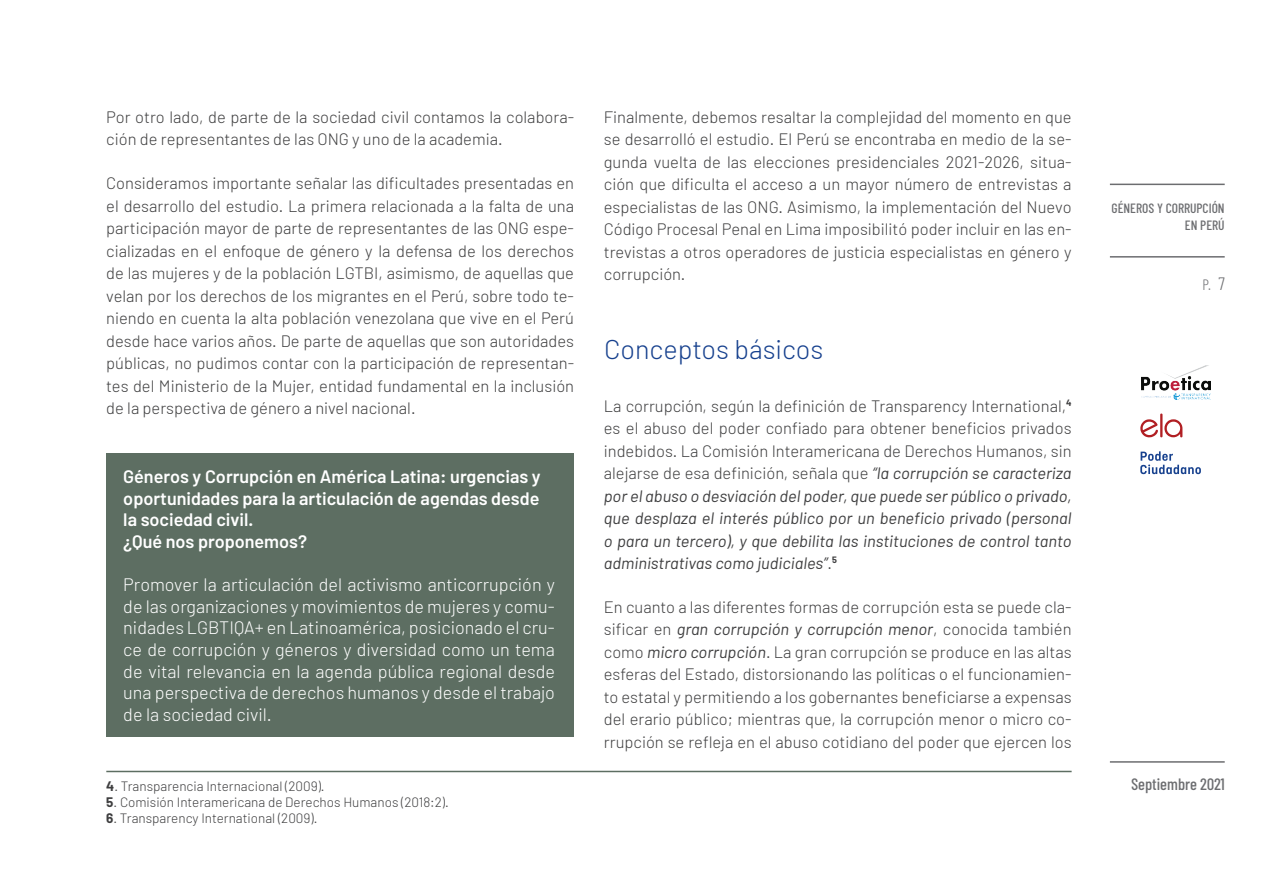
<style>
.page{position:relative;width:1263px;height:893px;background:#fff}
.page>*{position:absolute;margin:0;border:0;box-sizing:border-box;transform-origin:0 0}
.t1{font:300 27px "Barlow";color:#17418e}
.t2{font:300 18px/21.6px "Barlow";color:#fff;text-align:justify}
.t3{font:600 18px/21.6px "Barlow";color:#fff}
.t4{font:300 16.5px/22.5px "Barlow";color:#3e3e3f;text-align:justify}
.t5{font:italic 16.5px/22.5px "Barlow";color:#3e3e3f;text-align:justify}
.t6{font:500 16.5px "Barlow Condensed";color:#6c6d70}
.t7{font:300 15px "Barlow Condensed";color:#6c6d70}
.t8{font:300 13.5px "Barlow";color:#3e3e3f}
.t9{font:500 13.5px/16.2px "Barlow Condensed";color:#6c6d70;text-align:right}
.s1{font-weight:700}
.s2{font-weight:300;font-style:normal}
.s3{font-weight:400;font-style:italic}
.s4{font-size:18px}
</style>
<div class="page">
<hr style="left:1110px;top:184px;width:115px;height:1px;background:#6c6d70">
<hr style="left:1110px;top:256px;width:115px;height:2px;background:#6c6d70">
<hr style="left:1110px;top:761px;width:115px;height:2px;background:#6c6d70">
<svg style="left:1140px;top:451px;width:61px;height:23px"></svg>
<svg style="left:1140px;top:414px;width:42px;height:23px"></svg>
<img style="left:1141px;top:365px;width:69px;height:34px">
<div style="left:106px;top:453px;width:468px;height:284px;background:#5d6e62"></div>
<hr style="left:106px;top:771px;width:965px;height:1px;background:#5d6e62">
<p class="t4" style="left:106px;top:105px;width:469px">Por otro lado, de parte de la sociedad civil contamos la colabora&shy;ción de representantes de las ONG y uno de la academia.</p>
<p class="t4" style="left:106px;top:171px;width:469px">Consideramos importante señalar las dificultades presentadas en el desarrollo del estudio. La primera relacionada a la falta de una participación mayor de parte de representantes de las ONG espe&shy;cializadas en el enfoque de género y la defensa de los derechos de las mujeres y de la población LGTBI, asimismo, de aquellas que velan por los derechos de los migrantes en el Perú, sobre todo te&shy;niendo en cuenta la alta población venezolana que vive en el Perú desde hace varios años. De parte de aquellas que son autoridades públicas, no pudimos contar con la participación de representan&shy;tes del Ministerio de la Mujer, entidad fundamental en la inclusión de la perspectiva de género a nivel nacional.</p>
<p class="t3" style="left:123px;top:466px;width:419px">Géneros y Corrupción en América Latina: urgencias y oportunidades para la articulación de agendas desde la sociedad civil.<br>¿Qué nos proponemos?</p>
<p class="t2" style="left:123px;top:573px;width:433px">Promover la articulación del activismo anticorrupción y de las organizaciones y movimientos de mujeres y comu&shy;nidades LGBTIQA+ en Latinoamérica, posicionado el cru&shy;ce de corrupción y géneros y diversidad como un tema de vital relevancia en la agenda pública regional desde una perspectiva de derechos humanos y desde el trabajo de la sociedad civil.</p>
<p class="t8" style="left:106px;top:778px;width:220px"><span class="s1">4</span>. Transparencia Internacional (2009).</p>
<p class="t8" style="left:106px;top:794px;width:344px"><span class="s1">5</span>. Comisión Interamericana de Derechos Humanos (2018:2).</p>
<p class="t8" style="left:106px;top:810px;width:213px"><span class="s1">6</span>. Transparency International (2009).</p>
<p class="t4" style="left:604px;top:105px;width:469px">Finalmente, debemos resaltar la complejidad del momento en que se desarrolló el estudio. El Perú se encontraba en medio de la se&shy;gunda vuelta de las elecciones presidenciales 2021-2026, situa&shy;ción que dificulta el acceso a un mayor número de entrevistas a especialistas de las ONG. Asimismo, la implementación del Nuevo Código Procesal Penal en Lima imposibilitó poder incluir en las en&shy;trevistas a otros operadores de justicia especialistas en género y corrupción.</p>
<h1 class="t1" style="left:604px;top:332px;width:221px">Conceptos básicos</h1>
<p class="t5" style="left:604px;top:394px;width:469px"><span class="s2">La corrupción, según la definición de Transparency International,</span><sup>4 </sup><span class="s2">es el abuso del poder confiado para obtener beneficios privados indebidos. La Comisión Interamericana de Derechos Humanos, sin alejarse de esa definición, señala que</span> “la corrupción se caracteriza por el abuso o desviación del poder, que puede ser público o privado, que desplaza el interés público por un beneficio privado (personal o para un tercero), y que debilita las instituciones de control tanto administrativas como judiciales”<span class="s2">.</span><sup>5</sup></p>
<p class="t4" style="left:604px;top:595px;width:469px">En cuanto a las diferentes formas de corrupción esta se puede cla&shy;sificar en <span class="s3">gran corrupción y corrupción menor</span>, conocida también como <span class="s3">micro corrupción</span>. La gran corrupción se produce en las altas esferas del Estado, distorsionando las políticas o el funcionamien&shy;to estatal y permitiendo a los gobernantes beneficiarse a expensas del erario público; mientras que, la corrupción menor o micro co&shy;rrupción se refleja en el abuso cotidiano del poder que ejercen los</p>
<p class="t9" style="left:1111px;top:200px;width:115px">GÉNEROS Y CORRUPCIÓN<br>EN PERÚ</p>
<p class="t7" style="left:1202px;top:276px;width:24px">P. <span class="s4">7</span></p>
<p class="t6" style="left:1131px;top:774px;width:95px">Septiembre 2021</p>
</div>
